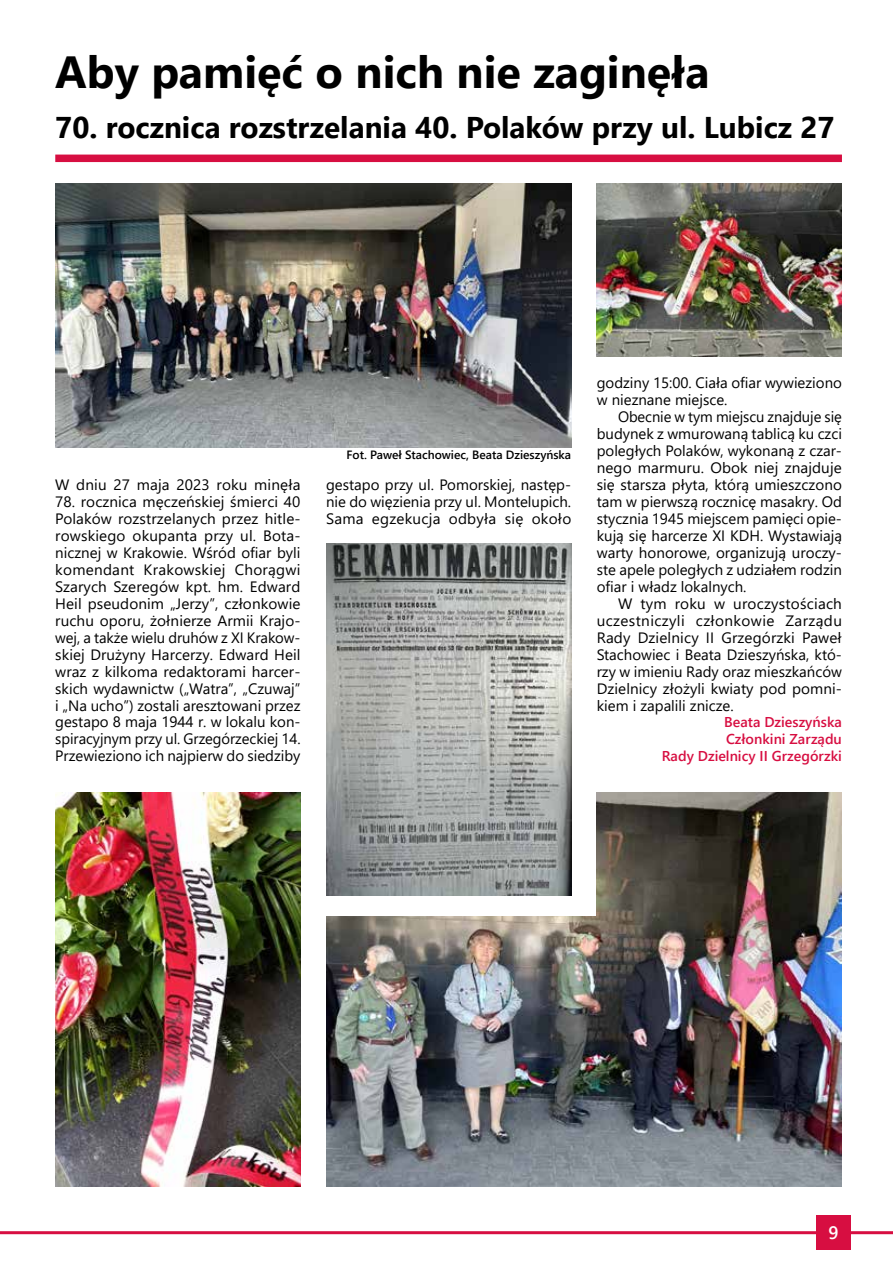
<style>
.page{position:relative;width:893px;height:1263px;background:#fff}
.page>*{position:absolute;margin:0;border:0;box-sizing:border-box;transform-origin:0 0}
.t1{font:700 45px "Segoe UI";color:#000}
.t2{font:700 30px "Segoe UI";color:#000}
.t3{font:600 18px "Segoe UI";color:#fff}
.t4{font:15px/17px "Segoe UI";color:#000;text-align:justify}
.t5{font:600 14.25px/17px "Segoe UI";color:#d70e41;text-align:right}
.t6{font:600 12px "Segoe UI";color:#000}
</style>
<div class="page">
<hr style="left:0;top:1231px;width:893px;height:3px;background:#d70e41">
<div style="left:816px;top:1216px;width:34px;height:34px;background:#d70e41"></div>
<img style="left:55px;top:184px;width:516px;height:263px">
<img style="left:597px;top:184px;width:245px;height:172px">
<img style="left:55px;top:793px;width:245px;height:393px">
<img style="left:326px;top:793px;width:516px;height:393px">
<div style="left:55px;top:155px;width:787px;height:7px;background:#d70e41"></div>
<div style="left:314px;top:762px;width:282px;height:154px;background:#fff"></div>
<img style="left:326px;top:543px;width:245px;height:352px">
<h1 class="t1" style="left:55px;top:30px;width:656px">Aby pamięć o nich nie zaginęła</h1>
<h2 class="t2" style="left:55px;top:99px;width:781px">70. rocznica rozstrzelania 40. Polaków przy ul. Lubicz 27</h2>
<p class="t4" style="left:55px;top:475px;width:247px">W dniu 27 maja 2023 roku minęła</p>
<p class="t4" style="left:55px;top:492px;width:247px">78. rocznica męczeńskiej śmierci 40<br>Polaków rozstrzelanych przez hitle&shy;rowskiego okupanta przy ul. Bota&shy;nicznej w Krakowie. Wśród ofiar byli komendant Krakowskiej Chorągwi Szarych Szeregów kpt. hm. Edward Heil pseudonim „Jerzy”, członkowie ruchu oporu, żołnierze Armii Krajo&shy;wej, a także wielu druhów z XI Krakow&shy;skiej Drużyny Harcerzy. Edward Heil wraz z kilkoma redaktorami harcer&shy;skich wydawnictw („Watra”, „Czuwaj” i „Na ucho”) zostali aresztowani przez gestapo 8 maja 1944 r. w lokalu kon&shy;spiracyjnym przy ul. Grzegórzeckiej 14.<br>Przewieziono ich najpierw do siedziby</p>
<p class="t6" style="left:347px;top:443px;width:226px">Fot. Paweł Stachowiec, Beata Dzieszyńska</p>
<p class="t4" style="left:326px;top:475px;width:247px">gestapo przy ul. Pomorskiej, następ&shy;nie do więzienia przy ul. Montelupich.<br>Sama egzekucja odbyła się około</p>
<p class="t4" style="left:597px;top:373px;width:247px">godziny 15:00. Ciała ofiar wywieziono w nieznane miejsce.</p>
<p class="t4" style="left:597px;top:407px;width:247px;text-indent:21px">Obecnie w tym miejscu znajduje się budynek z wmurowaną tablicą ku czci poległych Polaków, wykonaną z czar&shy;nego marmuru. Obok niej znajduje się starsza płyta, którą umieszczono tam w pierwszą rocznicę masakry. Od stycznia 1945 miejscem pamięci opie&shy;kują się harcerze XI KDH. Wystawiają warty honorowe, organizują uroczy&shy;ste apele poległych z udziałem rodzin ofiar i władz lokalnych.</p>
<p class="t4" style="left:597px;top:594px;width:247px;text-indent:21px">W tym roku w uroczystościach uczestniczyli członkowie Zarządu Rady Dzielnicy II Grzegórzki Paweł Stachowiec i Beata Dzieszyńska, któ&shy;rzy w imieniu Rady oraz mieszkańców Dzielnicy złożyli kwiaty pod pomni&shy;kiem i zapalili znicze.</p>
<p class="t5" style="left:662px;top:713px;width:182px">Beata Dzieszyńska<br>Członkini Zarządu<br>Rady Dzielnicy II Grzegórzki</p>
<p class="t3" style="left:828px;top:1216px;width:12px">9</p>
</div>
